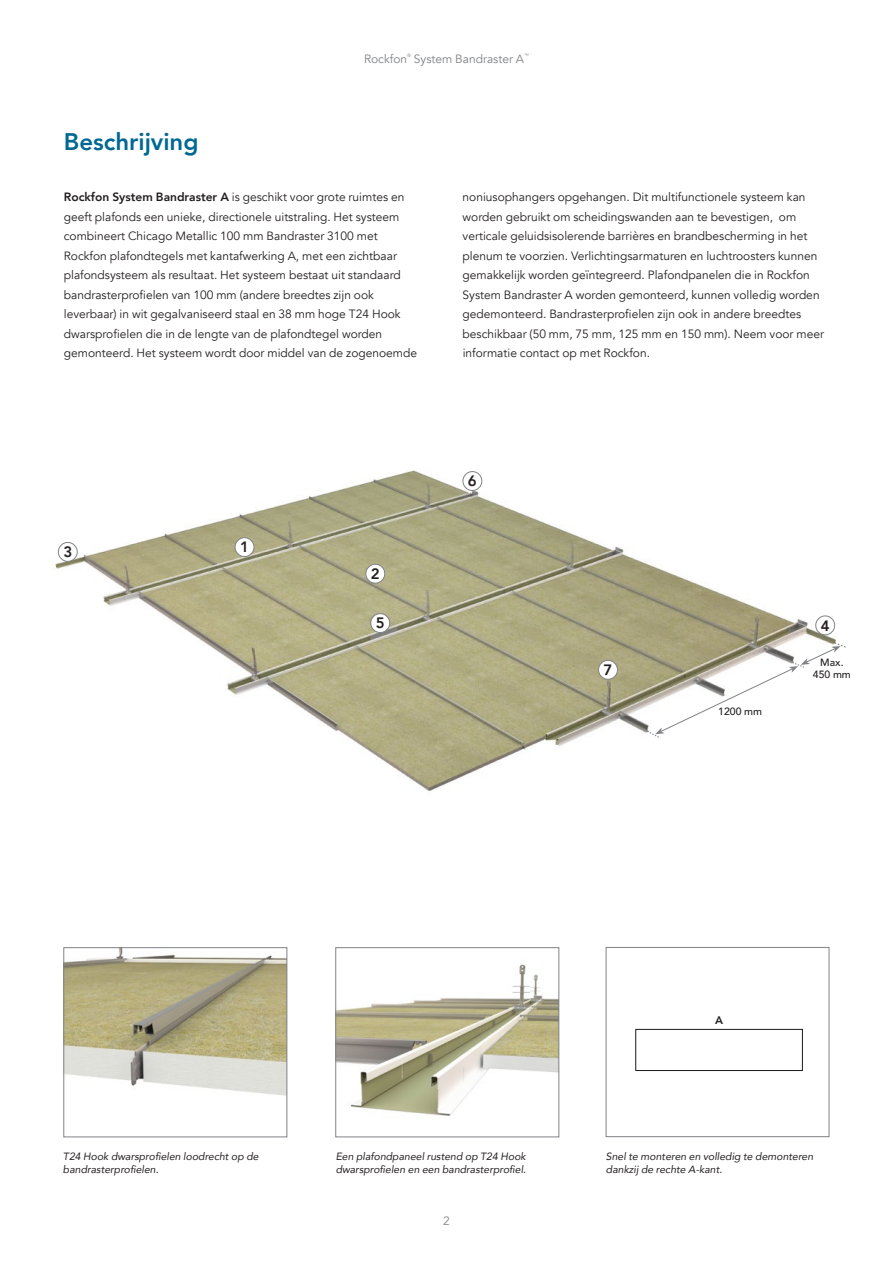
<style>
.page{position:relative;width:893px;height:1263px;background:#fff}
.page>*{position:absolute;margin:0;border:0;box-sizing:border-box;transform-origin:0 0}
.t1{font:800 24px "Avenir";color:#006893}
.t2{font:800 15px "Avenir";color:#231f20}
.t3{font:12px/19.5px "Avenir";color:#231f20}
.t4{font:12px "Avenir";color:#808285}
.t5{font:800 10.95px "Avenir";color:#231f20}
.t6{font:italic 10.5px/12.6px "Avenir";color:#231f20}
.t7{font:500 10.5px/12.6px "Avenir";color:#231f20;text-align:center}
.t8{font:4.8px "Avenir";color:#808285}
.s1{font-weight:800}
</style>
<div class="page">
<div style="left:635px;top:1029px;width:168px;height:42px;border:1px solid #231f20"></div>
<div style="left:606px;top:947px;width:223px;height:190px;border:1px solid #808285"></div>
<img style="left:338px;top:964px;width:219px;height:152px">
<div style="left:336px;top:947px;width:223px;height:190px;border:1px solid #808285"></div>
<img style="left:66px;top:949px;width:219px;height:147px">
<div style="left:64px;top:947px;width:223px;height:190px;border:1px solid #808285"></div>
<img style="left:54px;top:470px;width:782px;height:321px">
<div style="left:463px;top:472px;width:19px;height:18px;background:#fff;border-radius:50%"></div>
<div style="left:463px;top:471px;width:19px;height:20px;border:1px solid #808285;border-radius:50%"></div>
<div style="left:816px;top:616px;width:19px;height:19px;background:#fff;border-radius:50%"></div>
<div style="left:816px;top:616px;width:19px;height:19px;border:1px solid #808285;border-radius:50%"></div>
<div style="left:371px;top:614px;width:19px;height:18px;background:#fff;border-radius:50%"></div>
<div style="left:371px;top:613px;width:19px;height:20px;border:1px solid #808285;border-radius:50%"></div>
<div style="left:599px;top:660px;width:18px;height:19px;background:#fff;border-radius:50%"></div>
<div style="left:598px;top:660px;width:20px;height:19px;border:1px solid #808285;border-radius:50%"></div>
<div style="left:58px;top:542px;width:19px;height:19px;background:#fff;border-radius:50%"></div>
<div style="left:58px;top:542px;width:19px;height:19px;border:1px solid #808285;border-radius:50%"></div>
<div style="left:235px;top:538px;width:19px;height:19px;background:#fff;border-radius:50%"></div>
<div style="left:235px;top:537px;width:19px;height:20px;border:1px solid #808285;border-radius:50%"></div>
<div style="left:366px;top:564px;width:19px;height:19px;background:#fff;border-radius:50%"></div>
<div style="left:366px;top:564px;width:19px;height:19px;border:1px solid #808285;border-radius:50%"></div>
<svg style="left:646px;top:642px;width:200px;height:96px"></svg>
<p class="t4" style="left:364px;top:52px;width:45px">Rockfon</p>
<p class="t8" style="left:407px;top:53px;width:5px">®</p>
<p class="t4" style="left:414px;top:52px;width:112px">System Bandraster A</p>
<p class="t8" style="left:524px;top:53px;width:6px">™</p>
<h1 class="t1" style="left:64px;top:123px;width:136px">Beschrijving</h1>
<p class="t3" style="left:64px;top:188px;width:355px"><span class="s1">Rockfon System Bandraster A</span> is geschikt voor grote ruimtes en geeft plafonds een unieke, directionele uitstraling. Het systeem combineert Chicago Metallic 100 mm Bandraster 3100 met Rockfon plafondtegels met kantafwerking A, met een zichtbaar plafondsysteem als resultaat. Het systeem bestaat uit standaard bandrasterprofielen van 100 mm (andere breedtes zijn ook leverbaar) in wit gegalvaniseerd staal en 38 mm hoge T24 Hook dwarsprofielen die in de lengte van de plafondtegel worden gemonteerd. Het systeem wordt door middel van de zogenoemde</p>
<p class="t3" style="left:463px;top:188px;width:363px">noniusophangers opgehangen. Dit multifunctionele systeem kan worden gebruikt om scheidingswanden aan te bevestigen, om verticale geluidsisolerende barrières en brandbescherming in het plenum te voorzien. Verlichtingsarmaturen en luchtroosters kunnen gemakkelijk worden geïntegreerd. Plafondpanelen die in Rockfon System Bandraster A worden gemonteerd, kunnen volledig worden gedemonteerd. Bandrasterprofielen zijn ook in andere breedtes beschikbaar (50 mm, 75 mm, 125 mm en 150 mm). Neem voor meer informatie contact op met Rockfon.</p>
<p class="t2" style="left:63px;top:540px;width:10px">3</p>
<p class="t2" style="left:240px;top:536px;width:10px">1</p>
<p class="t2" style="left:371px;top:562px;width:10px">2</p>
<p class="t2" style="left:468px;top:469px;width:10px">6</p>
<p class="t2" style="left:376px;top:611px;width:10px">5</p>
<p class="t2" style="left:821px;top:614px;width:10px">4</p>
<p class="t2" style="left:604px;top:658px;width:10px">7</p>
<p class="t7" style="left:813px;top:655px;width:39px">Max.<br>450 mm</p>
<p class="t7" style="left:718px;top:704px;width:45px">1200 mm</p>
<p class="t5" style="left:715px;top:1012px;width:9px">A</p>
<p class="t6" style="left:63px;top:1150px;width:197px">T24 Hook dwarsprofielen loodrecht op de bandrasterprofielen.</p>
<p class="t6" style="left:606px;top:1150px;width:209px">Snel te monteren en volledig te demonteren dankzij de rechte A-kant.</p>
<p class="t6" style="left:336px;top:1150px;width:192px">Een plafondpaneel rustend op T24 Hook dwarsprofielen en een bandrasterprofiel.</p>
<p class="t4" style="left:443px;top:1213px;width:8px">2</p>
</div>
